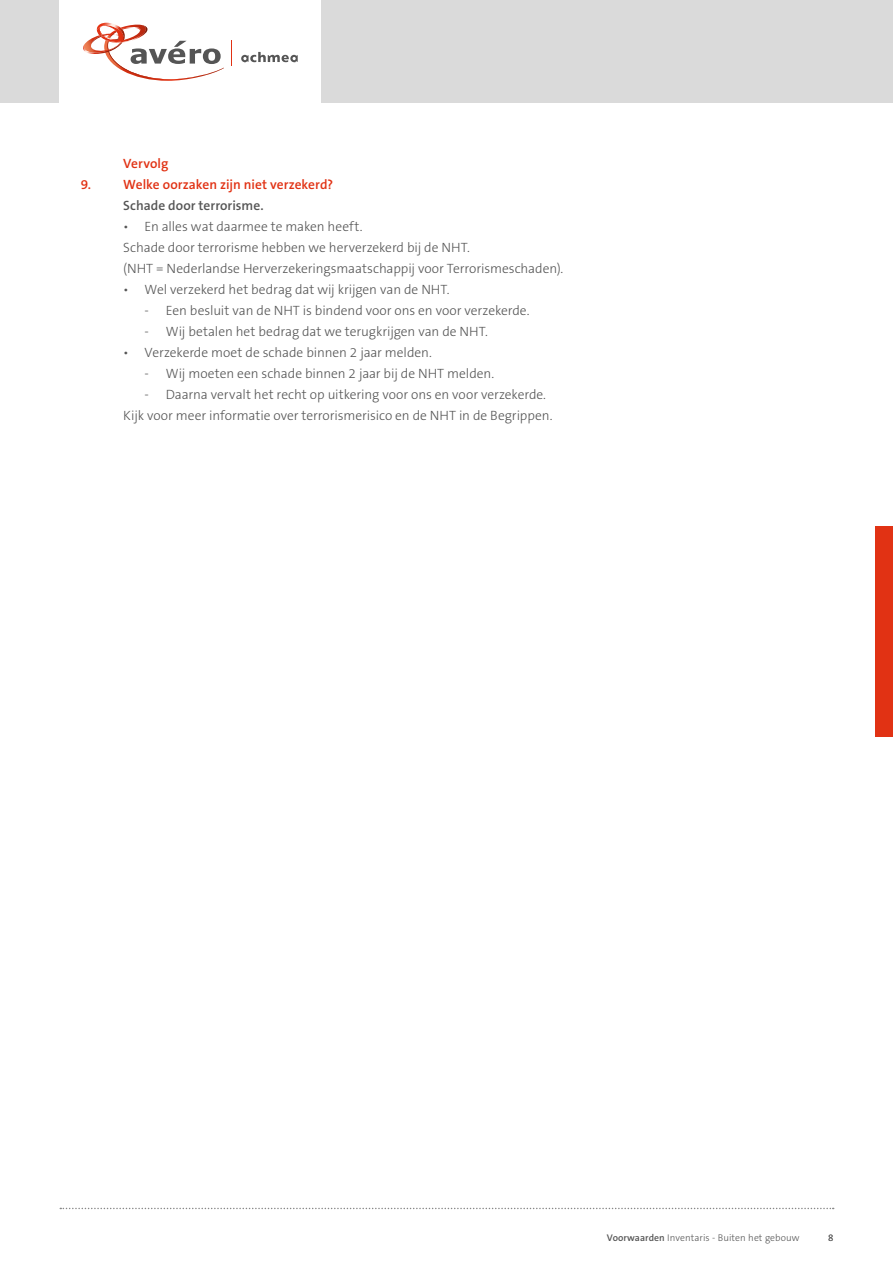
<style>
.page{position:relative;width:893px;height:1263px;background:#fff}
.page>*{position:absolute;margin:0;border:0;box-sizing:border-box;transform-origin:0 0}
.t1{font:300 13.5px/21px "The Sans B3";letter-spacing:-.005em;color:#555}
.t2{font:600 13.5px "The Sans B6";color:#e13214}
.t3{font:600 13.5px "The Sans B6";color:#555}
.t4{font:300 9.75px "The Sans B3";letter-spacing:.005em;color:#555}
.s1{font-family:"The Sans B6";font-weight:600}
</style>
<div class="page">
<div style="left:0;top:0;width:893px;height:103px;background:#dadada"></div>
<div style="left:60px;top:0;width:261px;height:103px;background:#fff"></div>
<svg style="left:241px;top:52px;width:57px;height:10px"></svg>
<svg style="left:83px;top:22px;width:141px;height:59px"></svg>
<svg style="left:231px;top:41px;width:1px;height:25px"></svg>
<svg style="left:60px;top:1208px;width:774px;height:1px"></svg>
<div style="left:876px;top:526px;width:17px;height:211px;background:#e13214"></div>
<p class="t2" style="left:123px;top:156px;width:47px">Vervolg</p>
<p class="t2" style="left:81px;top:177px;width:254px">9. Welke oorzaken zijn niet verzekerd?</p>
<p class="t3" style="left:123px;top:198px;width:142px">Schade door terrorisme.</p>
<p class="t1" style="left:123px;top:217px;width:441px">• En alles wat daarmee te maken heeft.<br>Schade door terrorisme hebben we herverzekerd bij de NHT.<br>(NHT = Nederlandse Herverzekeringsmaatschappij voor Terrorismeschaden).</p>
<p class="t1" style="left:123px;top:280px;width:328px">• Wel verzekerd het bedrag dat wij krijgen van de NHT.</p>
<p class="t1" style="left:145px;top:301px;width:386px">- Een besluit van de NHT is bindend voor ons en voor verzekerde.</p>
<p class="t1" style="left:145px;top:322px;width:345px">- Wij betalen het bedrag dat we terugkrijgen van de NHT.</p>
<p class="t1" style="left:123px;top:343px;width:310px">• Verzekerde moet de schade binnen 2 jaar melden.</p>
<p class="t1" style="left:145px;top:364px;width:351px">- Wij moeten een schade binnen 2 jaar bij de NHT melden.</p>
<p class="t1" style="left:123px;top:385px;width:431px;text-indent:21px">- Daarna vervalt het recht op uitkering voor ons en voor verzekerde.<br>Kijk voor meer informatie over terrorismerisico en de NHT in de Begrippen.</p>
<p class="t4" style="left:607px;top:1233px;width:194px"><span class="s1">Voorwaarden</span> Inventaris - Buiten het gebouw</p>
<p class="t4" style="left:828px;top:1233px;width:7px">8</p>
</div>
